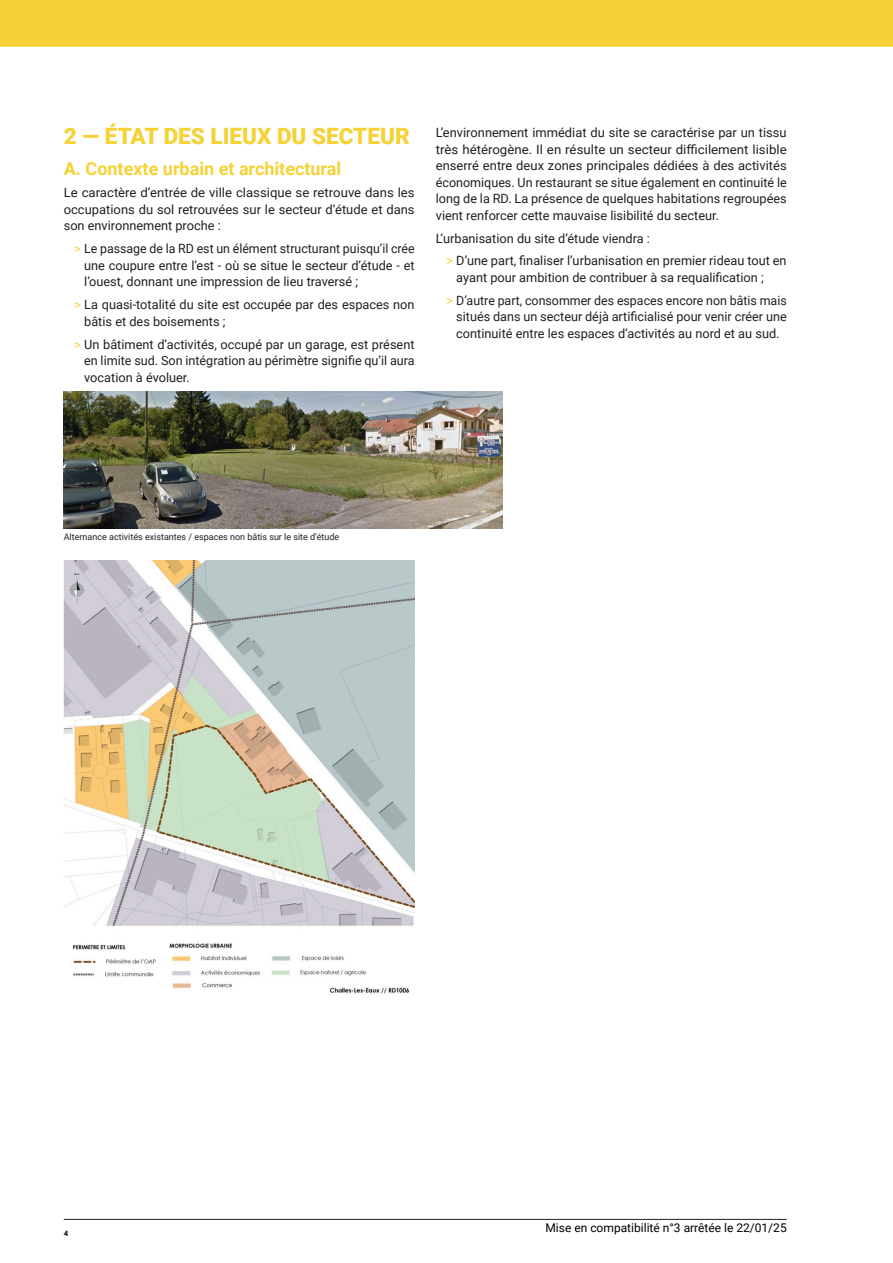
<style>
.page{position:relative;width:893px;height:1263px;background:#fff}
.page>*{position:absolute;margin:0;border:0;box-sizing:border-box;transform-origin:0 0}
.INTER_1{font:900 22.5px "Roboto";color:#f6d237}
.INTER_2{font:700 18px "Roboto";color:#f6d237}
.TEXTE{font:12.75px/16.5px "Roboto";color:#231f20;text-align:justify}
.t1{font:12px "Roboto";color:#000}
.LÉGENDES{font:9px "Roboto";color:#231f20}
.t2{font:700 7.5px "Avant Garde IT Cby BT";color:#231f20}
.s1{color:#f6d237}
</style>
<div class="page">
<div style="left:0;top:0;width:893px;height:47px;background:#f6d237"></div>
<hr style="left:64px;top:1219px;width:723px;height:1px;background:#231f20">
<img style="left:64px;top:392px;width:439px;height:136px">
<img style="left:64px;top:561px;width:351px;height:433px">
<p class="INTER_1" style="left:64px;top:121px;width:347px">2 — ÉTAT DES LIEUX DU SECTEUR</p>
<p class="INTER_2" style="left:64px;top:156px;width:279px">A. Contexte urbain et architectural</p>
<p class="TEXTE" style="left:64px;top:184px;width:352px">Le caractère d’entrée de ville classique se retrouve dans les occupations du sol retrouvées sur le secteur d’étude et dans son environnement proche :</p>
<p class="TEXTE" style="left:84px;top:240px;width:332px;text-indent:-10px"><span class="s1">&gt;</span> Le passage de la RD est un élément structurant puisqu’il crée une coupure entre l’est - où se situe le secteur d’étude - et l’ouest, donnant une impression de lieu traversé ;</p>
<p class="TEXTE" style="left:84px;top:296px;width:332px;text-indent:-10px"><span class="s1">&gt;</span> La quasi-totalité du site est occupée par des espaces non bâtis et des boisements ;</p>
<p class="TEXTE" style="left:84px;top:335px;width:332px;text-indent:-10px"><span class="s1">&gt;</span> Un bâtiment d’activités, occupé par un garage, est présent en limite sud. Son intégration au périmètre signifie qu’il aura vocation à évoluer.</p>
<p class="TEXTE" style="left:436px;top:124px;width:352px">L’environnement immédiat du site se caractérise par un tissu très hétérogène. Il en résulte un secteur difficilement lisible enserré entre deux zones principales dédiées à des activités économiques. Un restaurant se situe également en continuité le long de la RD. La présence de quelques habitations regroupées vient renforcer cette mauvaise lisibilité du secteur.</p>
<p class="TEXTE" style="left:436px;top:229px;width:216px">L’urbanisation du site d’étude viendra :</p>
<p class="TEXTE" style="left:456px;top:252px;width:332px;text-indent:-10px"><span class="s1">&gt;</span> D’une part, finaliser l’urbanisation en premier rideau tout en ayant pour ambition de contribuer à sa requalification ;</p>
<p class="TEXTE" style="left:456px;top:292px;width:332px;text-indent:-10px"><span class="s1">&gt;</span> D’autre part, consommer des espaces encore non bâtis mais situés dans un secteur déjà artificialisé pour venir créer une continuité entre les espaces d’activités au nord et au sud.</p>
<p class="LÉGENDES" style="left:64px;top:531px;width:277px">Alternance activités existantes / espaces non bâtis sur le site d’étude</p>
<p class="t2" style="left:64px;top:1228px;width:6px">4</p>
<p class="t1" style="left:545px;top:1219px;width:243px">Mise en compatibilité n°3 arrêtée le 22/01/25</p>
</div>
